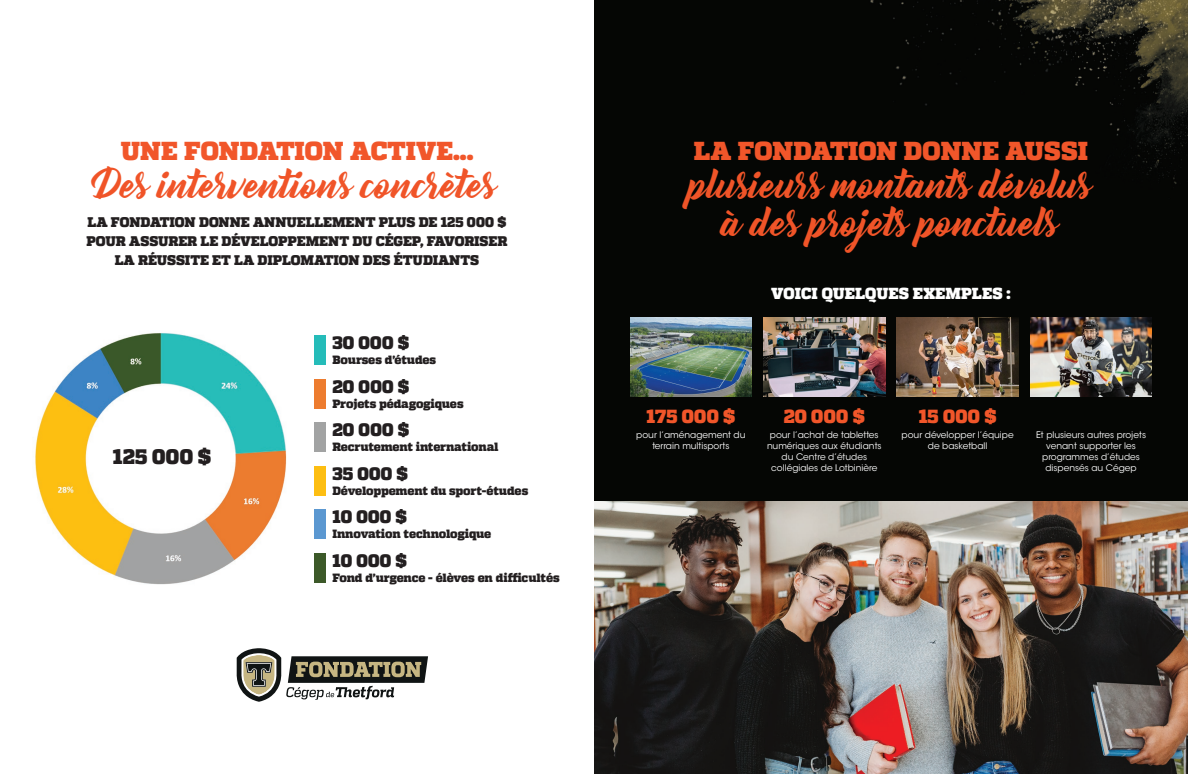
<style>
.page{position:relative;width:1188px;height:774px;background:#fff}
.page>*{position:absolute;margin:0;border:0;box-sizing:border-box;transform-origin:0 0}
.t1{font:36px/38px "Bernadette";color:#f05428;text-align:center}
.t2{font:900 26px "Quadon";letter-spacing:.005em;color:#f1562a}
.t3{font:900 21px "Quadon";letter-spacing:.01em;color:#231f20}
.t4{font:900 19px "Quadon";letter-spacing:.02em;color:#f1562a}
.t5{font:900 18px "Quadon";letter-spacing:.02em;color:#231f20}
.t6{font:900 16px "Quadon";letter-spacing:.01em;color:#fff}
.t7{font:900 14px/19px "Quadon";letter-spacing:-.005em;color:#231f20;text-align:center}
.t8{font:900 12px "Quadon";letter-spacing:-.015em;color:#231f20}
.t9{font:9px/10.8px "ITC Avant Garde Std";color:#fff;text-align:center}
</style>
<div class="page">
<div style="left:594px;top:0;width:594px;height:501px;background:#050604"></div>
<div style="left:314px;top:336px;width:11px;height:29px;background:#25bcb9"></div>
<div style="left:314px;top:379px;width:11px;height:29px;background:#ed7c2f"></div>
<div style="left:314px;top:423px;width:11px;height:29px;background:#a2a3a3"></div>
<div style="left:314px;top:466px;width:11px;height:29px;background:#fdbe12"></div>
<div style="left:314px;top:510px;width:11px;height:29px;background:#5b98d1"></div>
<div style="left:314px;top:553px;width:11px;height:29px;background:#3c5929"></div>
<img style="left:35px;top:333px;width:252px;height:252px">
<img style="left:897px;top:318px;width:122px;height:78px">
<img style="left:594px;top:501px;width:594px;height:273px">
<img style="left:1030px;top:318px;width:122px;height:78px">
<img style="left:630px;top:318px;width:122px;height:78px">
<img style="left:763px;top:318px;width:122px;height:78px">
<svg style="left:237px;top:648px;width:191px;height:54px"></svg>
<h2 class="t2" style="left:121px;top:135px;width:354px">UNE FONDATION ACTIVE...</h2>
<h1 class="t1" style="left:97px;top:166px;width:402px">Des interventions concrètes</h1>
<h3 class="t7" style="left:86px;top:213px;width:423px">LA FONDATION DONNE ANNUELLEMENT PLUS DE 125 000 $<br>POUR ASSURER LE DÉVELOPPEMENT DU CÉGEP, FAVORISER<br>LA RÉUSSITE ET LA DIPLOMATION DES ÉTUDIANTS</h3>
<h3 class="t3" style="left:113px;top:445px;width:100px">125 000 $</h3>
<h3 class="t5" style="left:332px;top:332px;width:78px">30 000 $</h3>
<h3 class="t8" style="left:332px;top:353px;width:105px">Bourses d’études</h3>
<h3 class="t5" style="left:332px;top:376px;width:78px">20 000 $</h3>
<h3 class="t8" style="left:332px;top:396px;width:133px">Projets pédagogiques</h3>
<h3 class="t5" style="left:332px;top:419px;width:78px">20 000 $</h3>
<h3 class="t8" style="left:332px;top:440px;width:168px">Recrutement international</h3>
<h3 class="t5" style="left:332px;top:463px;width:77px">35 000 $</h3>
<h3 class="t8" style="left:332px;top:483px;width:197px">Développement du sport-études</h3>
<h3 class="t5" style="left:332px;top:506px;width:76px">10 000 $</h3>
<h3 class="t8" style="left:332px;top:527px;width:160px">Innovation technologique</h3>
<h3 class="t5" style="left:332px;top:550px;width:76px">10 000 $</h3>
<h3 class="t8" style="left:332px;top:570px;width:229px">Fond d’urgence - élèves en difficultés</h3>
<h2 class="t2" style="left:694px;top:135px;width:396px">LA FONDATION DONNE AUSSI</h2>
<h1 class="t1" style="left:689px;top:166px;width:405px">plusieurs montants dévolus à des projets ponctuels</h1>
<h3 class="t6" style="left:771px;top:284px;width:241px">VOICI QUELQUES EXEMPLES :</h3>
<h3 class="t4" style="left:646px;top:405px;width:91px">175 000 $</h3>
<p class="t9" style="left:636px;top:430px;width:111px">pour l’aménagement du terrain multisports</p>
<h3 class="t4" style="left:784px;top:405px;width:83px">20 000 $</h3>
<p class="t9" style="left:767px;top:430px;width:116px">pour l’achat de tablettes numériques aux étudiants du Centre d’études collégiales de Lotbinière</p>
<h3 class="t4" style="left:919px;top:405px;width:79px">15 000 $</h3>
<p class="t9" style="left:902px;top:430px;width:114px">pour développer l’équipe de basketball</p>
<p class="t9" style="left:1036px;top:430px;width:112px">Et plusieurs autres projets venant supporter les programmes d’études dispensés au Cégep</p>
</div>
